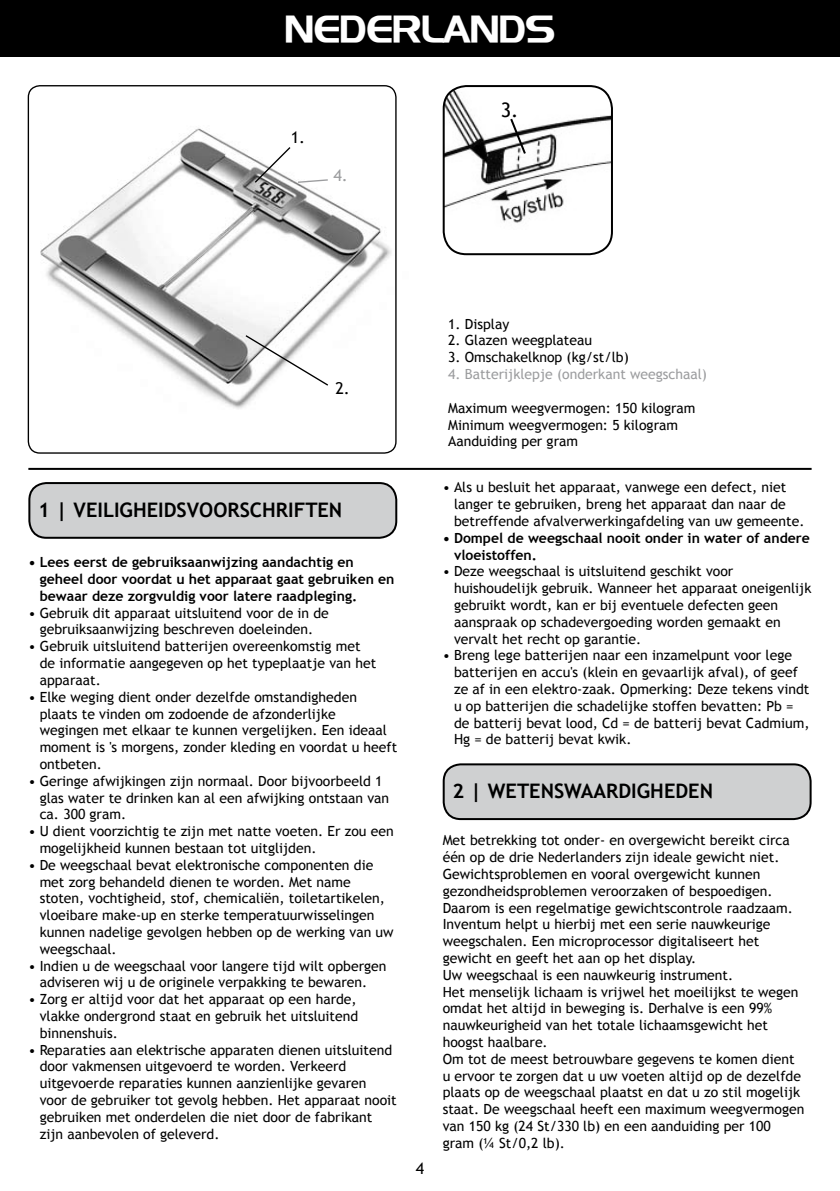
<style>
.page{position:relative;width:840px;height:1191px;background:#fff}
.page>*{position:absolute;margin:0;border:0;box-sizing:border-box;transform-origin:0 0}
.t1{font:36px "Longview";color:#fff}
.t2{font:700 20px "Trebuchet MS";color:#000}
.t3{font:20px "Trebuchet MS";color:#000}
.t4{font:16.4px "Trebuchet MS";color:#000}
.t5{font:16.4px "Trebuchet MS";color:#9c9d9f}
.t6{font:16px "Trebuchet MS";color:#000}
.t7{font:14px/16.8px "Trebuchet MS";color:#000}
.t8{font:700 14px/16.8px "Trebuchet MS";color:#000}
.t9{font:14px "Trebuchet MS";color:#9c9d9f}
</style>
<div class="page">
<img style="left:27px;top:110px;width:370px;height:319px">
<div style="left:28px;top:85px;width:368px;height:369px;border:1px solid #000;border-radius:12px"></div>
<div style="left:0;top:0;width:839px;height:57px;background:#000"></div>
<hr style="left:28px;top:468px;width:783px;height:2px;background:#000">
<div style="left:29px;top:483px;width:367px;height:55px;background:#cfd0d1;border-radius:17px"></div>
<div style="left:28px;top:482px;width:369px;height:57px;border:2px solid #000;border-radius:17px"></div>
<svg style="left:244px;top:334px;width:85px;height:53px"></svg>
<svg style="left:253px;top:146px;width:76px;height:38px"></svg>
<div style="left:443px;top:764px;width:367px;height:55px;background:#cfd0d1;border-radius:17px"></div>
<div style="left:442px;top:763px;width:369px;height:57px;border:2px solid #000;border-radius:17px"></div>
<img style="left:443px;top:86px;width:168px;height:168px;border-radius:23px">
<div style="left:442px;top:85px;width:170px;height:170px;border:2px solid #000;border-radius:23px"></div>
<svg style="left:508px;top:116px;width:19px;height:40px"></svg>
<h1 class="t1" style="left:285px;top:7px;width:271px">NEDERLANDS</h1>
<p class="t4" style="left:290px;top:127px;width:16px">1.</p>
<p class="t5" style="left:333px;top:166px;width:16px">4.</p>
<h2 class="t3" style="left:500px;top:98px;width:19px">3.</h2>
<p class="t4" style="left:335px;top:378px;width:16px">2.</p>
<h2 class="t2" style="left:38px;top:497px;width:305px">1 | veiligheidsvoorschriften</h2>
<p class="t8" style="left:40px;top:554px;width:356px;text-indent:-11px">• Lees eerst de gebruiksaanwijzing aandachtig en geheel door voordat u het apparaat gaat gebruiken en bewaar deze zorgvuldig voor latere raadpleging.</p>
<p class="t7" style="left:28px;top:604px;width:302px;text-align:center">• Gebruik dit apparaat uitsluitend voor de in de gebruiksaanwijzing beschreven doeleinden.</p>
<p class="t7" style="left:40px;top:638px;width:338px;text-indent:-11px">• Gebruik uitsluitend batterijen overeenkomstig met de informatie aangegeven op het typeplaatje van het apparaat.</p>
<p class="t7" style="left:40px;top:688px;width:359px;text-indent:-11px">• Elke weging dient onder dezelfde omstandigheden plaats te vinden om zodoende de afzonderlijke wegingen met elkaar te kunnen vergelijken. Een ideaal moment is 's morgens, zonder kleding en voordat u heeft ontbeten.</p>
<p class="t7" style="left:40px;top:772px;width:351px;text-indent:-11px">• Geringe afwijkingen zijn normaal. Door bijvoorbeeld 1 glas water te drinken kan al een afwijking ontstaan van ca. 300 gram.</p>
<p class="t7" style="left:40px;top:823px;width:355px;text-indent:-11px">• U dient voorzichtig te zijn met natte voeten. Er zou een mogelijkheid kunnen bestaan tot uitglijden.</p>
<p class="t7" style="left:40px;top:856px;width:355px;text-indent:-11px">• De weegschaal bevat elektronische componenten die met zorg behandeld dienen te worden. Met name stoten, vochtigheid, stof, chemicaliën, toiletartikelen, vloeibare make-up en sterke temperatuurwisselingen kunnen nadelige gevolgen hebben op de werking van uw weegschaal.</p>
<p class="t7" style="left:28px;top:957px;width:359px;text-align:center">• Indien u de weegschaal voor langere tijd wilt opbergen adviseren wij u de originele verpakking te bewaren.</p>
<p class="t7" style="left:40px;top:991px;width:320px;text-align:justify;text-indent:-11px">• Zorg er altijd voor dat het apparaat op een harde, vlakke ondergrond staat en gebruik het uitsluitend binnenshuis.</p>
<p class="t7" style="left:40px;top:1041px;width:358px;text-indent:-11px">• Reparaties aan elektrische apparaten dienen uitsluitend door vakmensen uitge-voerd te worden. Verkeerd uitgevoerde reparaties kunnen aanzien- lijke gevaren voor de gebruiker tot gevolg hebben. Het apparaat nooit gebruiken met onderdelen die niet door de fabrikant zijn aanbevolen of geleverd.</p>
<p class="t6" style="left:415px;top:1159px;width:10px">4</p>
<p class="t7" style="left:448px;top:315px;width:63px">1. Display</p>
<p class="t7" style="left:448px;top:332px;width:145px">2. Glazen weegplateau</p>
<p class="t7" style="left:448px;top:349px;width:182px">3. Omschakelknop (kg/st/lb)</p>
<p class="t9" style="left:448px;top:366px;width:260px">4. Batterijklepje (onderkant weegschaal)</p>
<p class="t7" style="left:448px;top:399px;width:249px">Maximum weegvermogen: 150 kilogram<br>Minimum weegvermogen: 5 kilogram<br>Aanduiding per gram</p>
<p class="t7" style="left:454px;top:479px;width:352px;text-indent:-11px">• Als u besluit het apparaat, vanwege een defect, niet langer te gebruiken, breng het apparaat dan naar de betreffende afvalverwerkingafdeling van uw gemeente.</p>
<p class="t8" style="left:454px;top:529px;width:357px;text-indent:-11px">• Dompel de weegschaal nooit onder in water of andere vloeistoffen.</p>
<p class="t7" style="left:454px;top:563px;width:359px;text-indent:-11px">• Deze weegschaal is uitsluitend geschikt voor huishoudelijk gebruik. Wanneer het apparaat oneigenlijk gebruikt wordt, kan er bij eventuele defecten geen aanspraak op schadevergoeding worden gemaakt en vervalt het recht op garantie.</p>
<p class="t7" style="left:454px;top:647px;width:357px;text-indent:-11px">• Breng lege batterijen naar een inzamelpunt voor lege batterijen en accu's (klein en gevaarlijk afval), of geef ze af in een elektro-zaak. Opmerking: Deze tekens vindt u op batterijen die schadelijke stoffen bevatten: Pb = de batterij bevat lood, Cd = de batterij bevat Cadmium, Hg = de batterij bevat kwik.</p>
<h2 class="t2" style="left:452px;top:778px;width:66px">2|WETENS</h2>
<h2 class="t2" style="left:564px;top:778px;width:150px">WAARDigheden</h2>
<p class="t7" style="left:442px;top:832px;width:363px">Met betrekking tot onder- en overgewicht bereikt circa één op de drie Nederlanders zijn ideale gewicht niet.<br>Gewichtsproblemen en vooral overgewicht kunnen gezondheidsproblemen veroorzaken of bespoedigen.<br>Daarom is een regelmatige gewichtscontrole raadzaam.<br>Inventum helpt u hierbij met een serie nauwkeurige weegschalen. Een microprocessor digitaliseert het gewicht en geeft het aan op het display.<br>Uw weegschaal is een nauwkeurig instrument.<br>Het menselijk lichaam is vrijwel het moeilijkst te wegen omdat het altijd in beweging is. Derhalve is een 99% nauwkeurigheid van het totale lichaamsgewicht het hoogst haalbare.<br>Om tot de meest betrouwbare gegevens te komen dient u ervoor te zorgen dat u uw voeten altijd op de dezelfde plaats op de weegschaal plaatst en dat u zo stil mogelijk staat. De weegschaal heeft een maximum weegvermogen van 150 kg (24 St/330 lb) en een aanduiding per 100 gram (¼ St/0,2 lb).</p>
</div>
